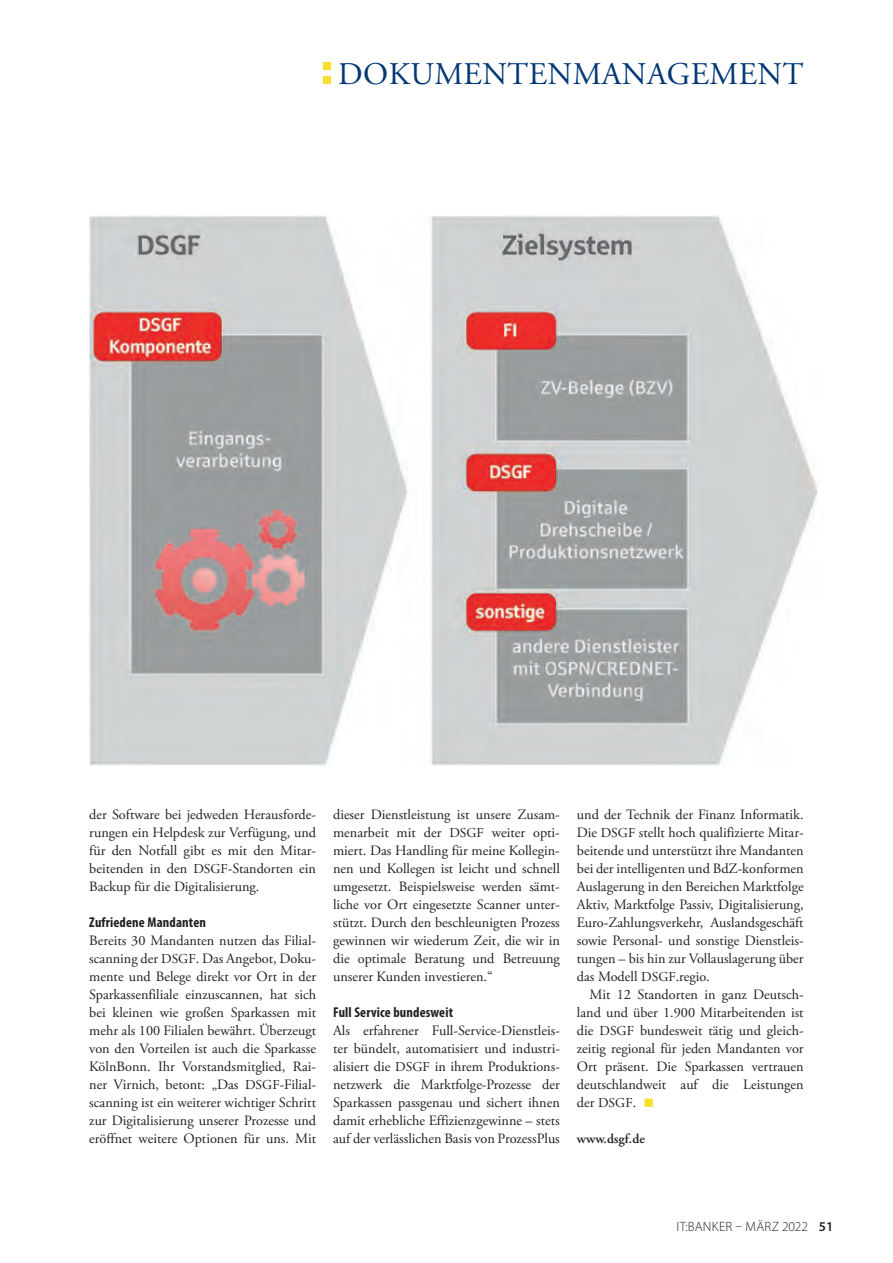
<style>
.page{position:relative;width:893px;height:1263px;background:#fff}
.page>*{position:absolute;margin:0;border:0;box-sizing:border-box;transform-origin:0 0}
.t1{font:31.5px "Adobe Garamond Pro";letter-spacing:.015em;color:#013775}
.t2{font:14.25px/18px "Adobe Garamond Pro";color:#231f20;text-align:justify}
.t3{font:700 condensed 14.25px "Myriad Pro";letter-spacing:.01em;color:#231f20}
.t4{font:300 13.5px "Myriad Pro";letter-spacing:.015em;color:#231f20}
.t5{font:600 13.5px "Adobe Garamond Pro";color:#231f20}
.s1{font-size:13.5px}
.s2{color:#fade29}
.s3{font-weight:600}
</style>
<div class="page">
<div style="left:323px;top:63px;width:7px;height:7px;background:#fade29"></div>
<div style="left:323px;top:77px;width:7px;height:7px;background:#fade29"></div>
<img style="left:89px;top:215px;width:729px;height:550px">
<h1 class="t1" style="left:338px;top:55px;width:467px">DOKUMENTENMANAGEMENT</h1>
<p class="t2" style="left:89px;top:806px;width:228px">der Software bei jedweden Herausforde&shy;rungen ein Helpdesk zur Verfügung, und für den Notfall gibt es mit den Mitar&shy;beitenden in den <span class="s1">DSGF</span>-Standorten ein Backup für die Digitalisierung.</p>
<p class="t3" style="left:89px;top:914px;width:118px">Zufriedene Mandanten</p>
<p class="t2" style="left:89px;top:932px;width:228px">Bereits 30 Mandanten nutzen das Filial&shy;scanning der <span class="s1">DSGF</span>. Das Angebot, Doku&shy;mente und Belege direkt vor Ort in der Sparkassenfiliale einzuscannen, hat sich bei kleinen wie großen Sparkassen mit mehr als 100 Filialen bewährt. Überzeugt von den Vorteilen ist auch die Sparkasse KölnBonn. Ihr Vorstandsmitglied, Rai&shy;ner Virnich, betont: „Das <span class="s1">DSGF</span>-Filial&shy;scanning ist ein weiterer wichtiger Schritt zur Digitalisierung unserer Prozesse und eröffnet weitere Optionen für uns. Mit</p>
<p class="t2" style="left:333px;top:806px;width:228px">dieser Dienstleistung ist unsere Zusam&shy;menarbeit mit der <span class="s1">DSGF</span> weiter opti&shy;miert. Das Handling für meine Kollegin&shy;nen und Kollegen ist leicht und schnell umgesetzt. Beispielsweise werden sämt&shy;liche vor Ort eingesetzte Scanner unter&shy;stützt. Durch den beschleunigten Prozess gewinnen wir wiederum Zeit, die wir in die optimale Beratung und Betreuung unserer Kunden investieren.“</p>
<p class="t3" style="left:333px;top:1004px;width:122px">Full Service bundesweit</p>
<p class="t2" style="left:333px;top:1022px;width:228px">Als erfahrener Full-Service-Dienstleis&shy;ter bündelt, automatisiert und industri&shy;alisiert die <span class="s1">DSGF</span> in ihrem Produktions&shy;netzwerk die Marktfolge-Prozesse der Sparkassen passgenau und sichert ihnen damit erhebliche Effizienzgewinne – stets auf der verlässlichen Basis von ProzessPlus</p>
<p class="t2" style="left:577px;top:806px;width:228px">und der Technik der Finanz Informatik.<br>Die <span class="s1">DSGF</span> stellt hoch qualifizierte Mitar&shy;beitende und unterstützt ihre Mandanten bei der intelligenten und BdZ-konformen Auslagerung in den Bereichen Marktfolge Aktiv, Marktfolge Passiv, Digitalisierung, Euro-Zahlungsverkehr, Auslandsgeschäft sowie Personal- und sonstige Dienstleis&shy;tungen – bis hin zur Vollauslagerung über das Modell <span class="s1">DSGF</span>.regio.</p>
<p class="t2" style="left:577px;top:986px;width:228px;text-indent:13px">Mit 12 Standorten in ganz Deutsch&shy;land und über 1.900 Mitarbeitenden ist die <span class="s1">DSGF</span> bundesweit tätig und gleich&shy;zeitig regional für jeden Mandanten vor Ort präsent. Die Sparkassen vertrauen deutschlandweit auf die Leistungen der <span class="s1">DSGF</span>. <span class="s2">■</span></p>
<p class="t5" style="left:577px;top:1131px;width:69px">www.dsgf.de</p>
<p class="t4" style="left:677px;top:1219px;width:158px">IT:BANKER – März 2022 <span class="s3">51</span></p>
</div>
